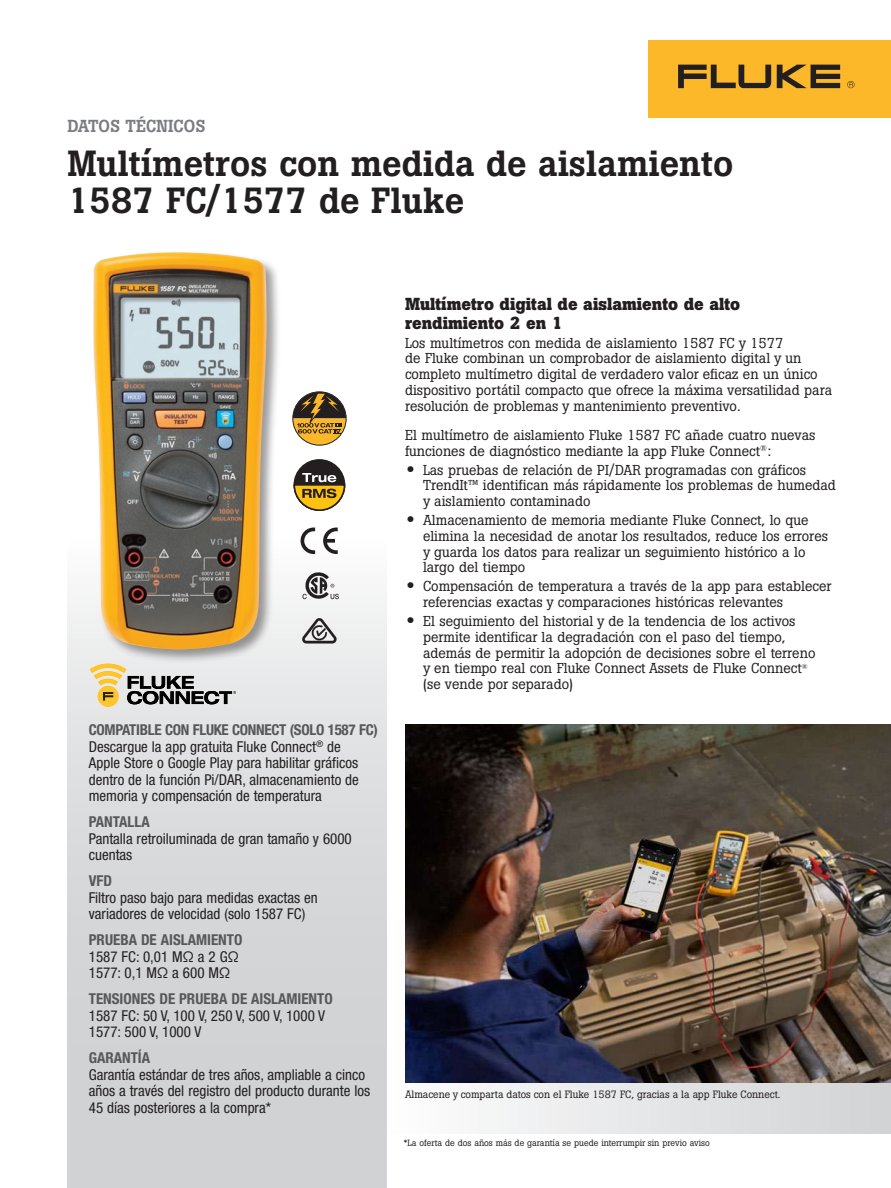
<style>
.page{position:relative;width:891px;height:1188px;background:#fff}
.page>*{position:absolute;margin:0;border:0;box-sizing:border-box;transform-origin:0 0}
.t1{font:500 36px/37.5px "Boton Pro";color:#231f20}
.t2{font:700 17.25px/18.8px "Boton Pro";color:#231f20}
.t3{font:500 17.25px "Boton Pro";color:#7a7c7f}
.t4{font:condensed 15px/16.5px "Helvetica Neue LT Pro";color:#231f20}
.t5{font:700 condensed 15px "Helvetica Neue LT Pro";color:#57585a}
.t6{font:14.25px/15.8px "Boton Pro";color:#231f20}
.t7{font:10.5px "Boton Pro";color:#231f20}
.t8{font:9px "Boton Pro";color:#231f20}
.s1{font-weight:700;color:#57585a}
.s2{font-family:"Helvetica Neue LT Std";font-weight:500;font-stretch:expanded;font-size:16.5px}
</style>
<div class="page">
<svg style="left:405px;top:1082px;width:486px;height:52px"></svg>
<div style="left:68px;top:540px;width:319px;height:648px;background:linear-gradient(to bottom,#f2f3f3,#c8c9cc)"></div>
<div style="left:648px;top:40px;width:243px;height:78px;background:#fcb828"></div>
<svg style="left:777px;top:65px;width:63px;height:23px"></svg>
<svg style="left:678px;top:65px;width:93px;height:23px"></svg>
<svg style="left:847px;top:81px;width:8px;height:7px"></svg>
<div style="left:91px;top:250px;width:190px;height:414px;background:#231f20;opacity:.45"></div>
<img style="left:93px;top:252px;width:174px;height:398px">
<svg style="left:302px;top:572px;width:37px;height:27px"></svg>
<svg style="left:301px;top:528px;width:14px;height:26px"></svg>
<svg style="left:323px;top:528px;width:15px;height:26px"></svg>
<svg style="left:302px;top:618px;width:35px;height:26px"></svg>
<svg style="left:293px;top:392px;width:53px;height:53px"></svg>
<div style="left:294px;top:460px;width:51px;height:50px;background:#231f20;border-radius:50%"></div>
<svg style="left:293px;top:473px;width:53px;height:38px"></svg>
<img style="left:405px;top:725px;width:486px;height:357px">
<div style="left:98px;top:686px;width:20px;height:21px;background:#fdc428;border:1px solid #fdc215;border-radius:50%"></div>
<div style="left:98px;top:686px;width:20px;height:20px;background:#ffc52d;border-radius:50%"></div>
<svg style="left:90px;top:664px;width:146px;height:40px;background:#b5af9e"></svg>
<p class="t3" style="left:68px;top:115px;width:139px">DATOS TÉCNICOS</p>
<h1 class="t1" style="left:68px;top:144px;width:667px">Multímetros con medida de aislamiento<br>1587 FC/1577 de Fluke</h1>
<p class="t4" style="left:89px;top:722px;width:291px"><span class="s1">COMPATIBLE CON FLUKE CONNECT (SOLO 1587 FC)<br></span>Descargue la app gratuita Fluke Connect<sup>®</sup> de<br>Apple Store o Google Play para habilitar gráficos dentro de la función Pi/DAR, almacenamiento de memoria y compensación de temperatura</p>
<p class="t5" style="left:89px;top:813px;width:62px">PANTALLA</p>
<p class="t4" style="left:89px;top:830px;width:265px">Pantalla retroiluminada de gran tamaño y 6000 cuentas</p>
<p class="t5" style="left:89px;top:872px;width:25px">VFD</p>
<p class="t4" style="left:89px;top:889px;width:230px">Filtro paso bajo para medidas exactas en variadores de velocidad (solo 1587 FC)</p>
<p class="t5" style="left:89px;top:931px;width:155px">PRUEBA DE AISLAMIENTO</p>
<p class="t4" style="left:89px;top:948px;width:152px">1587 FC: 0,01 MΩ a 2 GΩ<br>1577: 0,1 MΩ a 600 MΩ</p>
<p class="t5" style="left:89px;top:990px;width:245px">TENSIONES DE PRUEBA DE AISLAMIENTO</p>
<p class="t4" style="left:89px;top:1007px;width:238px">1587 FC: 50 V, 100 V, 250 V, 500 V, 1000 V<br>1577: 500 V, 1000 V</p>
<p class="t5" style="left:89px;top:1049px;width:63px">GARANTÍA</p>
<p class="t4" style="left:89px;top:1066px;width:283px">Garantía estándar de tres años, ampliable a cinco años a través del registro del producto durante los<br>45 días posteriores a la compra*</p>
<p class="t2" style="left:405px;top:295px;width:337px">Multímetro digital de aislamiento de alto rendimiento 2 en 1</p>
<p class="t6" style="left:405px;top:335px;width:429px">Los multímetros con medida de aislamiento 1587 FC y 1577<br>de Fluke combinan un comprobador de aislamiento digital y un completo multímetro digital de verdadero valor eficaz en un único dispositivo portátil compacto que ofrece la máxima versatilidad para resolución de problemas y mantenimiento preventivo.</p>
<p class="t6" style="left:405px;top:427px;width:412px">El multímetro de aislamiento Fluke 1587 FC añade cuatro nuevas funciones de diagnóstico mediante la app Fluke Connect<sup>®</sup>:</p>
<p class="t6" style="left:423px;top:462px;width:414px;text-indent:-16px"><span class="s2">•</span> Las pruebas de relación de PI/DAR programadas con gráficos<br>TrendIt™ identifican más rápidamente los problemas de humedad y aislamiento contaminado</p>
<p class="t6" style="left:423px;top:512px;width:406px;text-indent:-17px"><span class="s2">•</span> Almacenamiento de memoria mediante Fluke Connect, lo que elimina la necesidad de anotar los resultados, reduce los errores y guarda los datos para realizar un seguimiento histórico a lo largo del tiempo</p>
<p class="t6" style="left:423px;top:579px;width:410px;text-indent:-17px"><span class="s2">•</span> Compensación de temperatura a través de la app para establecer referencias exactas y comparaciones históricas relevantes</p>
<p class="t6" style="left:423px;top:613px;width:394px;text-indent:-16px"><span class="s2">•</span> El seguimiento del historial y de la tendencia de los activos permite identificar la degradación con el paso del tiempo, además de permitir la adopción de decisiones sobre el terreno y en tiempo real con Fluke Connect Assets de Fluke Connect<sup>® </sup>(se vende por separado)</p>
<p class="t7" style="left:405px;top:1087px;width:377px">Almacene y comparta datos con el Fluke 1587 FC, gracias a la app Fluke Connect.</p>
<p class="t8" style="left:404px;top:1137px;width:307px">*La oferta de dos años más de garantía se puede interrumpir sin previo aviso</p>
</div>
